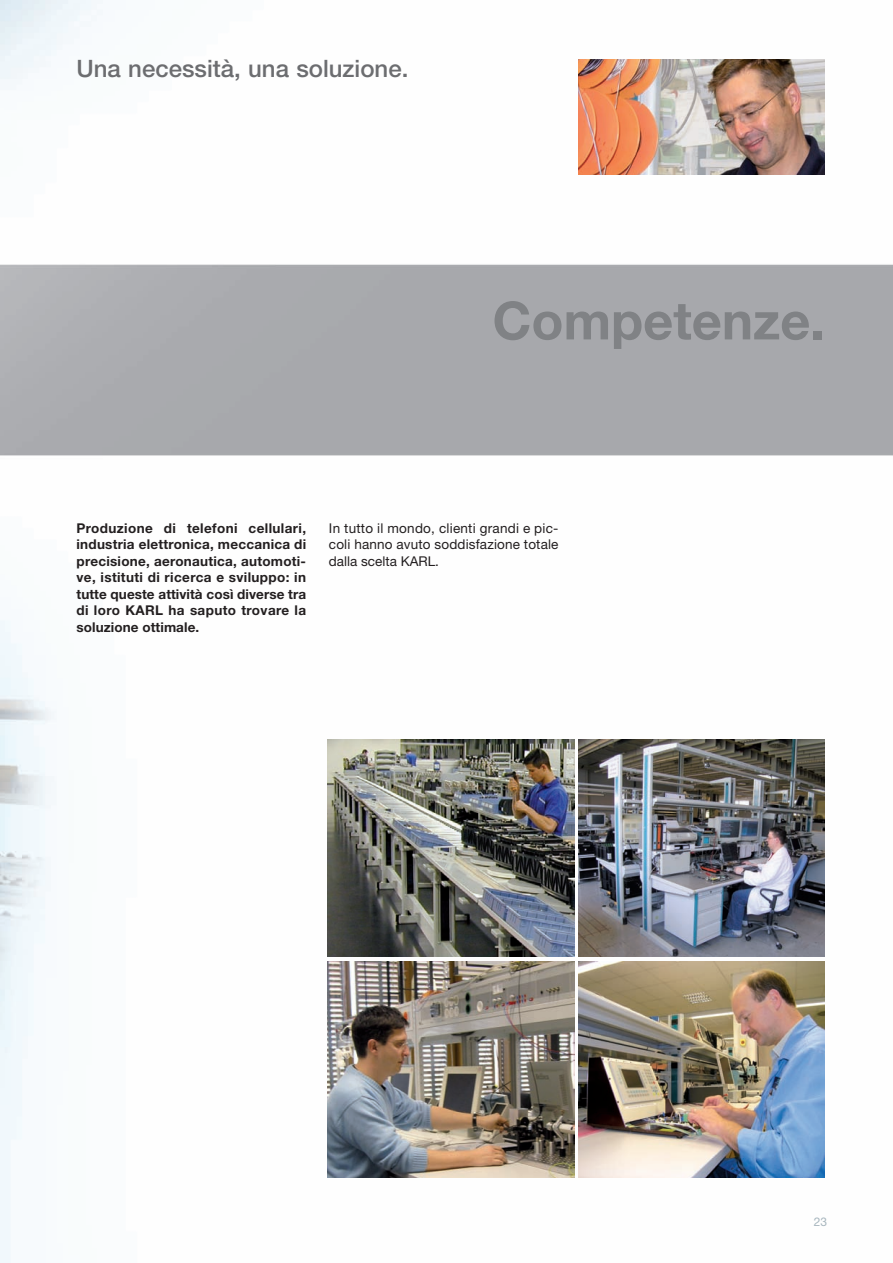
<style>
.page{position:relative;width:893px;height:1263px;background:#fff}
.page>*{position:absolute;margin:0;border:0;box-sizing:border-box;transform-origin:0 0}
.t1{font:700 52.5px "Helvetica Neue";color:#808285}
.t2{font:500 24px "Helvetica Neue";color:#6c6d70}
.t3{font:700 13.5px/16.5px "Helvetica Neue";letter-spacing:.01em;color:#231f20;text-align:justify}
.t4{font:13.5px/16.5px "Helvetica Neue";letter-spacing:.01em;color:#231f20;text-align:justify}
.t5{font:12px "Helvetica Neue";color:#a7b6be}
</style>
<div class="page">
<img style="left:0;top:0;width:893px;height:1263px">
<img style="left:578px;top:60px;width:247px;height:114px">
<img style="left:578px;top:961px;width:247px;height:217px">
<img style="left:327px;top:740px;width:247px;height:217px">
<img style="left:578px;top:740px;width:247px;height:217px">
<img style="left:327px;top:961px;width:247px;height:217px">
<h2 class="t2" style="left:77px;top:60px;width:333px">Una necessità, una soluzione.</h2>
<h1 class="t1" style="left:492px;top:302px;width:334px">Competenze.</h1>
<p class="t3" style="left:77px;top:521px;width:231px">Produzione di telefoni cellulari, industria elettronica, meccanica di precisione, aeronautica, automoti&shy;ve, istituti di ricerca e sviluppo: in tutte queste attività così diverse tra di loro KARL ha saputo trovare la soluzione ottimale.</p>
<p class="t4" style="left:329px;top:521px;width:231px">In tutto il mondo, clienti grandi e pic&shy;coli hanno avuto soddisfazione totale dalla scelta KARL.</p>
<p class="t5" style="left:814px;top:1217px;width:15px">23</p>
</div>
